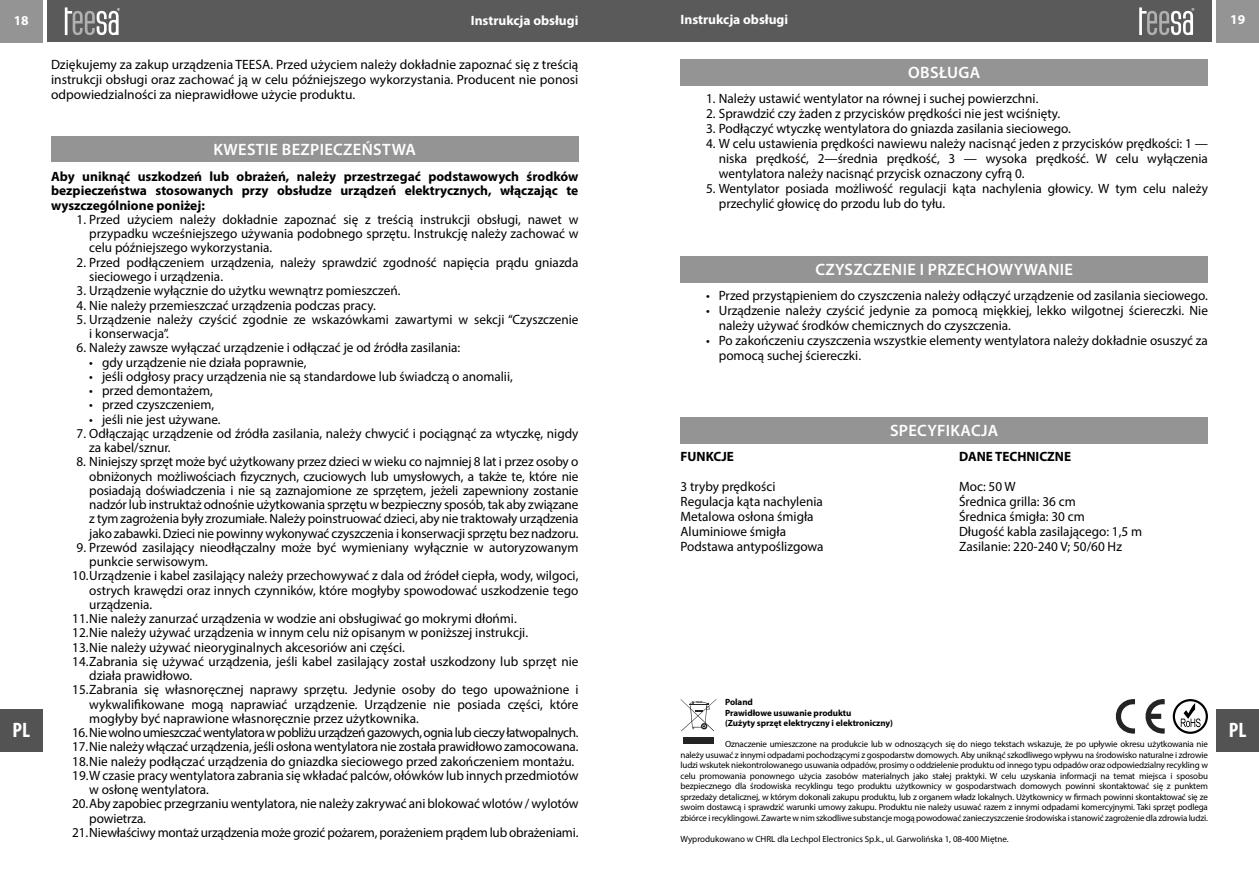
<style>
.page{position:relative;width:1259px;height:893px;background:#fff}
.page>*{position:absolute;margin:0;border:0;box-sizing:border-box;transform-origin:0 0}
.t1{font:700 condensed 21px "Myriad Pro";color:#fff}
.t2{font:600 16.5px "Myriad Pro";letter-spacing:.02em;color:#fff}
.t3{font:13.5px/14.2px "Myriad Pro";color:#000}
.t4{font:700 13.5px/14.2px "Myriad Pro";color:#000;text-align:justify}
.t5{font:13.5px "Myriad Pro";letter-spacing:-.035em;color:#000}
.t6{font:700 13.5px "Myriad Pro";color:#fff}
.t7{font:9px/10.5px "Myriad Pro";color:#000;text-align:justify}
.t8{font:700 9px/10.5px "Myriad Pro";color:#000}
</style>
<div class="page">
<div style="left:629px;top:0;width:583px;height:42px;background:#5a5a5a"></div>
<div style="left:47px;top:0;width:582px;height:42px;background:#5a5a5a"></div>
<div style="left:0;top:0;width:43px;height:43px;background:#949494"></div>
<div style="left:1216px;top:0;width:43px;height:43px;background:#949494"></div>
<svg style="left:65px;top:7px;width:55px;height:28px"></svg>
<svg style="left:1139px;top:7px;width:55px;height:28px"></svg>
<div style="left:1216px;top:709px;width:43px;height:42px;background:#535353"></div>
<div style="left:0;top:709px;width:43px;height:42px;background:#535353"></div>
<div style="left:51px;top:137px;width:527px;height:25px;background:#949494"></div>
<div style="left:680px;top:60px;width:528px;height:26px;background:#949494"></div>
<div style="left:680px;top:417px;width:528px;height:27px;background:#949494"></div>
<div style="left:680px;top:256px;width:528px;height:26px;background:#949494"></div>
<div style="left:683px;top:738px;width:30px;height:6px;background:#242424"></div>
<svg style="left:680px;top:699px;width:36px;height:32px"></svg>
<svg style="left:1115px;top:699px;width:49px;height:35px"></svg>
<svg style="left:1172px;top:699px;width:36px;height:35px"></svg>
<p class="t6" style="left:14px;top:15px;width:16px">18</p>
<p class="t6" style="left:471px;top:15px;width:109px">Instrukcja obsługi</p>
<p class="t6" style="left:680px;top:14px;width:109px">Instrukcja obsługi</p>
<p class="t6" style="left:1230px;top:14px;width:16px">19</p>
<p class="t3" style="left:51px;top:58px;width:529px;line-height:15px;text-align:justify">Dziękujemy za zakup urządzenia TEESA. Przed użyciem należy dokładnie zapoznać się z treścią instrukcji obsługi oraz zachować ją w celu późniejszego wykorzystania. Producent nie ponosi odpowiedzialności za nieprawidłowe użycie produktu.</p>
<p class="t2" style="left:908px;top:66px;width:73px">OBSŁUGA</p>
<p class="t3" style="left:706px;top:93px;width:334px">1. Należy ustawić wentylator na równej i suchej powierzchni.</p>
<p class="t3" style="left:706px;top:108px;width:356px">2. Sprawdzić czy żaden z przycisków prędkości nie jest wciśnięty.</p>
<p class="t3" style="left:706px;top:123px;width:366px">3. Podłączyć wtyczkę wentylatora do gniazda zasilania sieciowego.</p>
<p class="t3" style="left:719px;top:138px;width:490px;line-height:15px;text-align:justify;text-indent:-13px">4. W celu ustawienia prędkości nawiewu należy nacisnąć jeden z przycisków prędkości: 1 — niska prędkość, 2—średnia prędkość, 3 — wysoka prędkość. W celu wyłączenia wentylatora należy nacisnąć przycisk oznaczony cyfrą 0.</p>
<p class="t3" style="left:719px;top:183px;width:490px;line-height:15px;text-indent:-13px">5. Wentylator posiada możliwość regulacji kąta nachylenia głowicy. W tym celu należy przechylić głowicę do przodu lub do tyłu.</p>
<p class="t2" style="left:213px;top:143px;width:204px">KWESTIE BEZPIECZEŃSTWA</p>
<p class="t4" style="left:51px;top:171px;width:529px">Aby uniknąć uszkodzeń lub obrażeń, należy przestrzegać podstawowych środków bezpieczeństwa stosowanych przy obsłudze urządzeń elektrycznych, włączając te wyszczególnione poniżej:</p>
<p class="t3" style="left:89px;top:213px;width:490px;text-align:justify;text-indent:-13px">1. Przed użyciem należy dokładnie zapoznać się z treścią instrukcji obsługi, nawet w przypadku wcześniejszego używania podobnego sprzętu. Instrukcję należy zachować w celu późniejszego wykorzystania.</p>
<p class="t3" style="left:89px;top:256px;width:490px;text-indent:-13px">2. Przed podłączeniem urządzenia, należy sprawdzić zgodność napięcia prądu gniazda sieciowego i urządzenia.</p>
<p class="t3" style="left:77px;top:285px;width:325px">3. Urządzenie wyłącznie do użytku wewnątrz pomieszczeń.</p>
<p class="t3" style="left:77px;top:299px;width:301px">4. Nie należy przemieszczać urządzenia podczas pracy.</p>
<p class="t3" style="left:89px;top:313px;width:490px;text-indent:-13px">5. Urządzenie należy czyścić zgodnie ze wskazówkami zawartymi w sekcji “Czyszczenie i konserwacja”.</p>
<p class="t3" style="left:77px;top:342px;width:385px">6. Należy zawsze wyłączać urządzenie i odłączać je od źródła zasilania:</p>
<p class="t3" style="left:89px;top:356px;width:219px">• gdy urządzenie nie działa poprawnie,</p>
<p class="t3" style="left:89px;top:370px;width:425px">• jeśli odgłosy pracy urządzenia nie są standardowe lub świadczą o anomalii,</p>
<p class="t3" style="left:89px;top:384px;width:125px">• przed demontażem,</p>
<p class="t3" style="left:89px;top:399px;width:127px">• przed czyszczeniem,</p>
<p class="t3" style="left:89px;top:413px;width:133px">• jeśli nie jest używane.</p>
<p class="t3" style="left:89px;top:427px;width:490px;text-indent:-13px">7. Odłączając urządzenie od źródła zasilania, należy chwycić i pociągnąć za wtyczkę, nigdy za kabel/sznur.</p>
<p class="t3" style="left:89px;top:456px;width:490px;text-align:justify;text-indent:-13px">8. Niniejszy sprzęt może być użytkowany przez dzieci w wieku co najmniej 8 lat i przez osoby o obniżonych możliwościach fizycznych, czuciowych lub umysłowych, a także te, które nie posiadają doświadczenia i nie są zaznajomione ze sprzętem, jeżeli zapewniony zostanie nadzór lub instruktaż odnośnie użytkowania sprzętu w bezpieczny sposób, tak aby związane z tym zagrożenia były zrozumiałe. Należy poinstruować dzieci, aby nie traktowały urządzenia jako zabawki. Dzieci nie powinny wykonywać czyszczenia i konserwacji sprzętu bez nadzoru.</p>
<p class="t3" style="left:89px;top:541px;width:490px;text-indent:-13px">9. Przewód zasilający nieodłączalny może być wymieniany wyłącznie w autoryzowanym punkcie serwisowym.</p>
<p class="t3" style="left:89px;top:570px;width:490px;text-align:justify;text-indent:-17px">10. Urządzenie i kabel zasilający należy przechowywać z dala od źródeł ciepła, wody, wilgoci, ostrych krawędzi oraz innych czynników, które mogłyby spowodować uszkodzenie tego urządzenia.</p>
<p class="t3" style="left:72px;top:612px;width:446px">11. Nie należy zanurzać urządzenia w wodzie ani obsługiwać go mokrymi dłońmi.</p>
<p class="t3" style="left:72px;top:627px;width:457px">12. Nie należy używać urządzenia w innym celu niż opisanym w poniższej instrukcji.</p>
<p class="t3" style="left:72px;top:641px;width:334px">13. Nie należy używać nieoryginalnych akcesoriów ani części.</p>
<p class="t3" style="left:89px;top:655px;width:490px;text-indent:-17px">14. Zabrania się używać urządzenia, jeśli kabel zasilający został uszkodzony lub sprzęt nie działa prawidłowo.</p>
<p class="t3" style="left:89px;top:684px;width:490px;text-align:justify;text-indent:-17px">15. Zabrania się własnoręcznej naprawy sprzętu. Jedynie osoby do tego upoważnione i wykwalifikowane mogą naprawiać urządzenie. Urządzenie nie posiada części, które mogłyby być naprawione własnoręcznie przez użytkownika.</p>
<p class="t5" style="left:72px;top:727px;width:507px">16. Nie wolno umieszczać wentylatora w pobliżu urządzeń gazowych, ognia lub cieczy łatwopalnych.</p>
<p class="t3" style="left:72px;top:741px;width:507px">17. Nie należy włączać urządzenia, jeśli osłona wentylatora nie została prawidłowo zamocowana.</p>
<p class="t3" style="left:72px;top:755px;width:503px">18. Nie należy podłączać urządzenia do gniazdka sieciowego przed zakończeniem montażu.</p>
<p class="t3" style="left:89px;top:769px;width:490px;text-indent:-17px">19. W czasie pracy wentylatora zabrania się wkładać palców, ołówków lub innych przedmiotów w osłonę wentylatora.</p>
<p class="t3" style="left:89px;top:798px;width:490px;text-indent:-17px">20. Aby zapobiec przegrzaniu wentylatora, nie należy zakrywać ani blokować wlotów / wylotów powietrza.</p>
<p class="t3" style="left:72px;top:826px;width:507px">21. Niewłaściwy montaż urządzenia może grozić pożarem, porażeniem prądem lub obrażeniami.</p>
<p class="t2" style="left:815px;top:262px;width:259px">CZYSZCZENIE I PRZECHOWYWANIE</p>
<p class="t3" style="left:706px;top:289px;width:503px">• Przed przystąpieniem do czyszczenia należy odłączyć urządzenie od zasilania sieciowego.</p>
<p class="t3" style="left:719px;top:304px;width:490px;line-height:15px;text-indent:-13px">• Urządzenie należy czyścić jedynie za pomocą miękkiej, lekko wilgotnej ściereczki. Nie należy używać środków chemicznych do czyszczenia.</p>
<p class="t3" style="left:719px;top:334px;width:490px;line-height:15px;text-indent:-13px">• Po zakończeniu czyszczenia wszystkie elementy wentylatora należy dokładnie osuszyć za pomocą suchej ściereczki.</p>
<p class="t2" style="left:890px;top:424px;width:110px">SPECYFIKACJA</p>
<p class="t4" style="left:680px;top:451px;width:55px">FUNKCJE</p>
<p class="t3" style="left:680px;top:480px;width:145px;line-height:15px">3 tryby prędkości<br>Regulacja kąta nachylenia<br>Metalowa osłona śmigła<br>Aluminiowe śmigła<br>Podstawa antypoślizgowa</p>
<p class="t4" style="left:959px;top:451px;width:113px">DANE TECHNICZNE</p>
<p class="t3" style="left:959px;top:480px;width:184px;line-height:15px">Moc: 50 W<br>Średnica grilla: 36 cm<br>Średnica śmigła: 30 cm<br>Długość kabla zasilającego: 1,5 m<br>Zasilanie: 220-240 V; 50/60 Hz</p>
<p class="t8" style="left:725px;top:698px;width:169px">Poland<br>Prawidłowe usuwanie produktu<br>(Zużyty sprzęt elektryczny i elektroniczny)</p>
<p class="t7" style="left:680px;top:740px;width:529px;text-indent:44px">Oznaczenie umieszczone na produkcie lub w odnoszących się do niego tekstach wskazuje, że po upływie okresu użytkowania nie należy usuwać z innymi odpadami pochodzącymi z gospodarstw domowych. Aby uniknąć szkodliwego wpływu na środowisko naturalne i zdrowie ludzi wskutek niekontrolowanego usuwania odpadów, prosimy o oddzielenie produktu od innego typu odpadów oraz odpowiedzialny recykling w celu promowania ponownego użycia zasobów materialnych jako stałej praktyki. W celu uzyskania informacji na temat miejsca i sposobu bezpiecznego dla środowiska recyklingu tego produktu użytkownicy w gospodarstwach domowych powinni skontaktować się z punktem sprzedaży detalicznej, w którym dokonali zakupu produktu, lub z organem władz lokalnych. Użytkownicy w firmach powinni skontaktować się ze swoim dostawcą i sprawdzić warunki umowy zakupu. Produktu nie należy usuwać razem z innymi odpadami komercyjnymi. Taki sprzęt podlega zbiórce i recyklingowi. Zawarte w nim szkodliwe substancje mogą powodować zanieczyszczenie środowiska i stanowić zagrożenie dla zdrowia ludzi.</p>
<p class="t7" style="left:680px;top:834px;width:330px">Wyprodukowano w CHRL dla Lechpol Electronics Sp.k., ul. Garwolińska 1, 08-400 Miętne.</p>
<h1 class="t1" style="left:13px;top:722px;width:19px">PL</h1>
<h1 class="t1" style="left:1228px;top:722px;width:19px">PL</h1>
</div>
